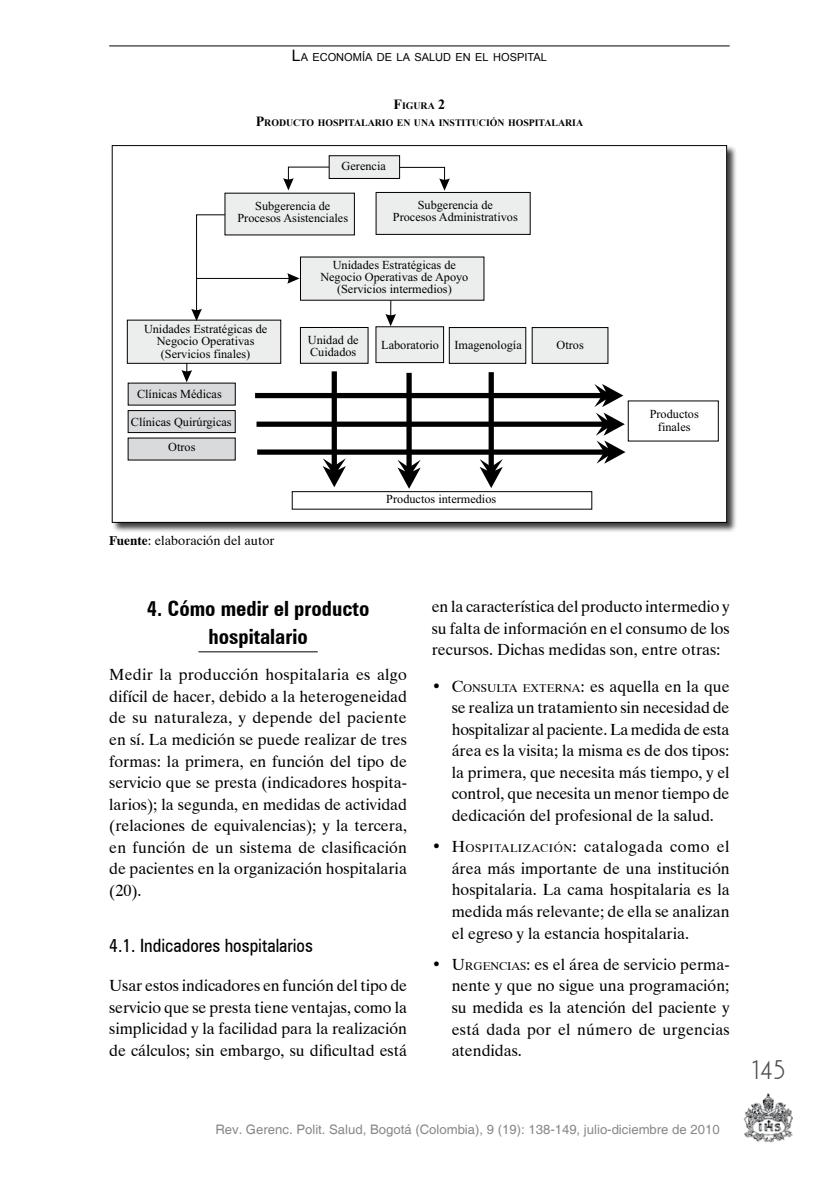
<style>
.page{position:relative;width:819px;height:1191px;background:#fff}
.page>*{position:absolute;margin:0;border:0;box-sizing:border-box;transform-origin:0 0}
.t1{font:28px "Plaza D";color:#4b4b4d}
.t2{font:700 condensed 21px/28px "Zurich BT";color:#000;text-align:center}
.t3{font:condensed 18.38px "Zurich BT";color:#000}
.t4{font:16.1px/21.5px "Dutch 801 BT";color:#000;text-align:justify}
.t5{font:13.12px "Helvetica";color:#87888a}
.t6{font:13.12px "Dutch 801 BT";color:#000}
.t7{font:12.25px/12.2px "Times New Roman";color:#000;text-align:center}
.t8{font:11.03px "Arial";color:#000}
.t9{font:700 9.8px/16.8px "Times New Roman";color:#000;text-align:center}
.s1{font-size:15.75px}
.s2{font-size:14px}
.s3{font-weight:700}
.s4{font-style:inherit}
.s5{font-size:11.2px}
</style>
<div class="page">
<img style="left:743px;top:1093px;width:49px;height:50px">
<hr style="left:109px;top:46px;width:620px;height:1px;background:#000">
<hr style="left:198px;top:651px;width:120px;height:1px;background:#000">
<div style="left:111px;top:145px;width:633px;height:395px;background:#000;opacity:.75"></div>
<div style="left:112px;top:146px;width:614px;height:376px;background:#fff"></div>
<div style="left:329px;top:155px;width:71px;height:24px;background:#eceded;border:1px solid #000"></div>
<div style="left:128px;top:437px;width:108px;height:23px;background:#d9dadb"></div>
<div style="left:224px;top:193px;width:131px;height:42px;background:#eceded"></div>
<div style="left:375px;top:192px;width:155px;height:43px;background:#eceded;border:1px solid #000"></div>
<div style="left:300px;top:256px;width:184px;height:45px;background:#eceded"></div>
<div style="left:127px;top:320px;width:154px;height:44px;background:#eceded;border:1px solid #000"></div>
<div style="left:300px;top:327px;width:68px;height:37px;background:#eceded;border:1px solid #000"></div>
<div style="left:375px;top:326px;width:69px;height:37px;background:#eceded;border:1px solid #000"></div>
<div style="left:449px;top:327px;width:77px;height:37px;background:#eceded;border:1px solid #000"></div>
<div style="left:531px;top:327px;width:77px;height:37px;background:#eceded;border:1px solid #000"></div>
<svg style="left:291px;top:400px;width:428px;height:110px"></svg>
<div style="left:128px;top:383px;width:108px;height:22px;background:#d9dadb"></div>
<div style="left:128px;top:410px;width:108px;height:23px;background:#d9dadb;border:1px solid #000"></div>
<svg style="left:283px;top:166px;width:47px;height:24px"></svg>
<svg style="left:398px;top:166px;width:52px;height:25px"></svg>
<svg style="left:191px;top:214px;width:35px;height:107px"></svg>
<hr style="left:196px;top:278px;width:97px;height:1px;background:#000">
<svg style="left:287px;top:273px;width:12px;height:11px"></svg>
<svg style="left:385px;top:300px;width:11px;height:26px"></svg>
<svg style="left:181px;top:363px;width:11px;height:19px"></svg>
<div style="left:255px;top:393px;width:358px;height:5px;background:#000"></div>
<div style="left:331px;top:371px;width:6px;height:106px;background:#000"></div>
<svg style="left:322px;top:458px;width:24px;height:29px"></svg>
<div style="left:406px;top:373px;width:5px;height:106px;background:#000"></div>
<svg style="left:397px;top:460px;width:23px;height:29px"></svg>
<div style="left:488px;top:372px;width:6px;height:106px;background:#000"></div>
<svg style="left:479px;top:459px;width:24px;height:29px"></svg>
<div style="left:256px;top:421px;width:358px;height:6px;background:#000"></div>
<div style="left:257px;top:449px;width:358px;height:6px;background:#000"></div>
<svg style="left:594px;top:384px;width:31px;height:80px"></svg>
<p class="t8" style="left:292px;top:49px;width:256px"><span class="s1">L</span>A ECONOMÍA DE LA SALUD EN EL HOSPITAL</p>
<p class="t9" style="left:256px;top:97px;width:329px"><span class="s2">F</span>IGURA <span class="s2">2<br>P</span>RODUCTO HOSPITALARIO EN UNA INSTITUCIÓN HOSPITALARIA</p>
<p class="t7" style="left:341px;top:160px;width:46px">Gerencia</p>
<p class="t7" style="left:393px;top:200px;width:126px">Subgerencia de<br>Procesos Administrativos</p>
<p class="t7" style="left:237px;top:201px;width:112px">Subgerencia de<br>Procesos Asistenciales</p>
<p class="t7" style="left:320px;top:259px;width:149px">Unidades Estratégicas de<br>Negocio Operativas de Apoyo (Servicios intermedios)</p>
<p class="t7" style="left:144px;top:324px;width:125px">Unidades Estratégicas de<br>Negocio Operativas (Servicios finales)</p>
<p class="t7" style="left:308px;top:334px;width:52px;text-align:left">Unidad de<br>Cuidados</p>
<p class="t7" style="left:454px;top:339px;width:69px">Imagenología</p>
<p class="t7" style="left:556px;top:339px;width:29px">Otros</p>
<p class="t7" style="left:381px;top:340px;width:59px">Laboratorio</p>
<p class="t7" style="left:137px;top:388px;width:86px">Clínicas Médicas</p>
<p class="t7" style="left:131px;top:416px;width:102px">Clínicas Quirúrgicas</p>
<p class="t7" style="left:168px;top:442px;width:29px">Otros</p>
<p class="t6" style="left:109px;top:531px;width:167px"><span class="s3">Fuente</span>: elaboración del autor</p>
<p class="t7" style="left:386px;top:494px;width:111px">Productos intermedios</p>
<p class="t7" style="left:649px;top:409px;width:50px">Productos finales</p>
<h2 class="t2" style="left:147px;top:594px;width:224px">4. Cómo medir el producto hospitalario</h2>
<p class="t4" style="left:109px;top:663px;width:299px">Medir la producción hospitalaria es algo difícil de hacer, debido a la heterogeneidad de su naturaleza, y depende del paciente en sí. La medición se puede realizar de tres formas: la primera, en función del tipo de servicio que se presta (indicadores hospita&shy;larios); la segunda, en medidas de actividad (relaciones de equivalencias); y la tercera, en función de un sistema de clasificación de pacientes en la organización hospitalaria (20).</p>
<p class="t3" style="left:109px;top:934px;width:205px">4.1. Indicadores hospitalarios</p>
<p class="t4" style="left:109px;top:974px;width:299px">Usar estos indicadores en función del tipo de servicio que se presta tiene ventajas, como la simplicidad y la facilidad para la realización de cálculos; sin embargo, su dificultad está</p>
<p class="t4" style="left:432px;top:595px;width:299px">en la característica del producto intermedio y su falta de información en el consumo de los recursos. Dichas medidas son, entre otras:</p>
<p class="t4" style="left:451px;top:674px;width:279px;text-indent:-20px"><span class="s4">• C</span><span class="s5">ONSULTA EXTERNA</span>: es aquella en la que se realiza un tratamiento sin necesidad de hospitalizar al paciente. La medida de esta área es la visita; la misma es de dos tipos: la primera, que necesita más tiempo, y el control, que necesita un menor tiempo de dedicación del profesional de la salud.</p>
<p class="t4" style="left:451px;top:835px;width:279px;text-indent:-20px"><span class="s4">• H</span><span class="s5">OSPITALIZACIÓN</span>: catalogada como el área más importante de una institución hospitalaria. La cama hospitalaria es la medida más relevante; de ella se analizan el egreso y la estancia hospitalaria.</p>
<p class="t4" style="left:451px;top:953px;width:279px;text-indent:-20px"><span class="s4">• U</span><span class="s5">RGENCIAS</span>: es el área de servicio perma&shy;nente y que no sigue una programación; su medida es la atención del paciente y está dada por el número de urgencias atendidas.</p>
<p class="t5" style="left:215px;top:1121px;width:506px">Rev. Gerenc. Polit. Salud, Bogotá (Colombia), 9 (19): 138-149, julio-diciembre de 2010</p>
<h1 class="t1" style="left:749px;top:1055px;width:38px">145</h1>
</div>
